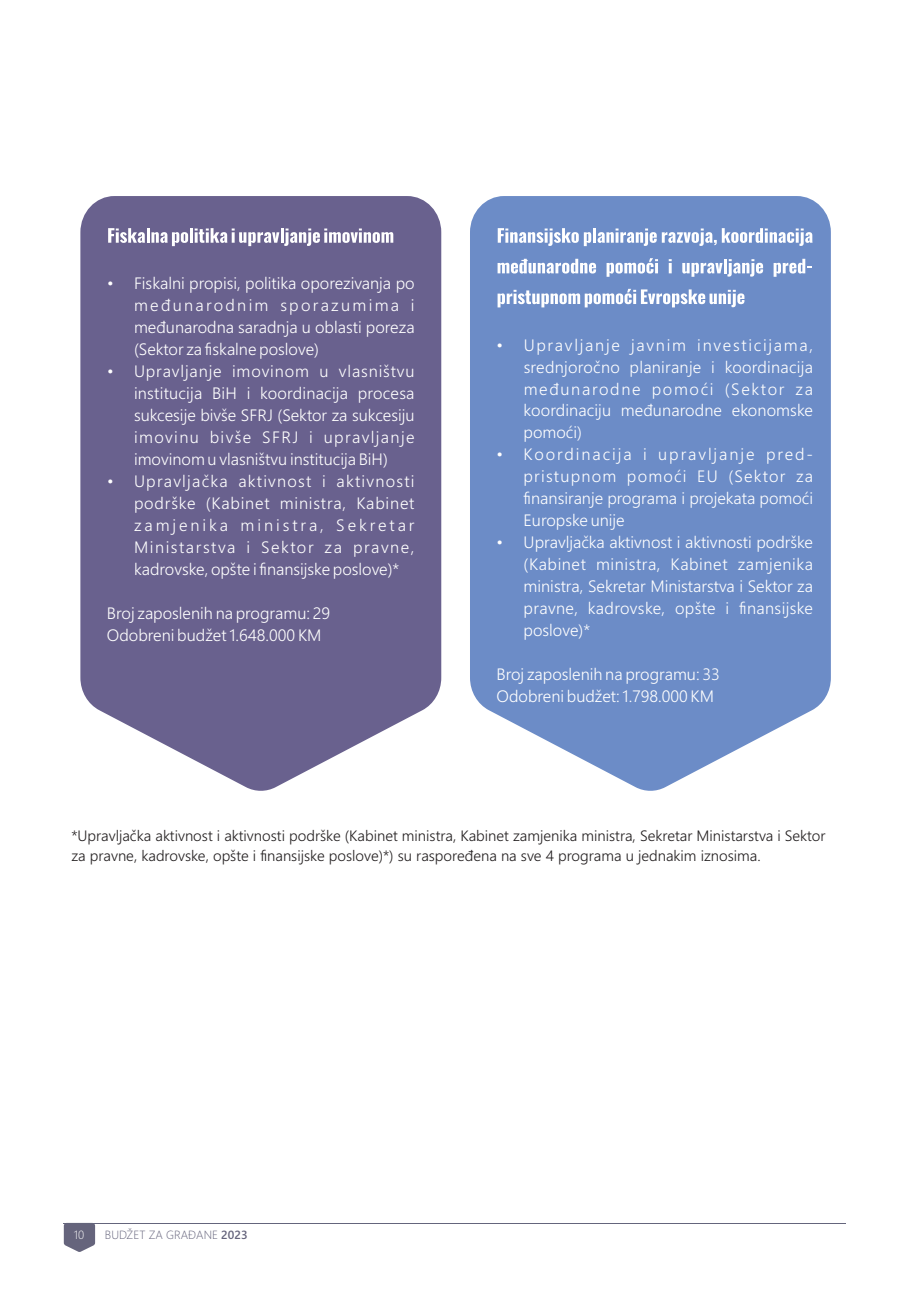
<style>
.page{position:relative;width:915px;height:1306px;background:#fff}
.page>*{position:absolute;margin:0;border:0;box-sizing:border-box;transform-origin:0 0}
.t1{font:300 16.5px/21.9px "Segoe UI";color:#fff;text-align:justify}
.t2{font:300 15px/20px "Segoe UI";color:#231f20}
.t3{font:300 11.85px "Segoe UI";color:#65647c}
.t4{font:300 11.85px "Segoe UI";color:#fff}
.s1{font-weight:600}
</style>
<div class="page">
<svg style="left:80px;top:196px;width:361px;height:595px;background:#746d97"></svg>
<svg style="left:108px;top:228px;width:80px;height:18px"></svg>
<hr style="left:190px;top:228px;width:3px;height:15px;background:#fff">
<svg style="left:195px;top:228px;width:198px;height:18px"></svg>
<svg style="left:470px;top:196px;width:360px;height:595px;background:#7895cb"></svg>
<svg style="left:497px;top:228px;width:315px;height:18px"></svg>
<svg style="left:497px;top:259px;width:99px;height:14px"></svg>
<svg style="left:606px;top:258px;width:51px;height:19px"></svg>
<svg style="left:668px;top:259px;width:3px;height:14px"></svg>
<svg style="left:682px;top:259px;width:80px;height:18px"></svg>
<svg style="left:773px;top:259px;width:38px;height:18px"></svg>
<svg style="left:497px;top:289px;width:247px;height:18px"></svg>
<svg style="left:64px;top:1223px;width:31px;height:28px"></svg>
<hr style="left:63px;top:1222px;width:782px;height:1px;background:#64657c">
<p class="t1" style="left:134px;top:274px;width:282px;text-indent:-27px">• Fiskalni propisi, politika oporezivanja po međunarodnim sporazumima i međunarodna saradnja u oblasti poreza (Sektor za fiskalne poslove)</p>
<p class="t1" style="left:134px;top:362px;width:282px;text-indent:-27px">• Upravljanje imovinom u vlasništvu institucija BiH i koordinacija procesa sukcesije bivše SFRJ (Sektor za sukcesiju imovinu bivše SFRJ i upravljanje imovinom u vlasništvu institucija BiH)</p>
<p class="t1" style="left:134px;top:471px;width:282px;text-indent:-27px">• Upravljačka aktivnost i aktivnosti podrške (Kabinet ministra, Kabinet zamjenika ministra, Sekretar Ministarstva i Sektor za pravne, kadrovske, opšte i finansijske poslove)*</p>
<p class="t1" style="left:107px;top:603px;width:225px">Broj zaposlenih na programu: 29<br>Odobreni budžet 1.648.000 KM</p>
<p class="t1" style="left:523px;top:335px;width:291px;text-indent:-27px">• Upravljanje javnim investicijama, srednjoročno planiranje i koordinacija međunarodne pomoći (Sektor za koordinaciju međunarodne ekonomske pomoći)</p>
<p class="t1" style="left:523px;top:445px;width:291px;text-indent:-27px">• Koordinacija i upravljanje pred&shy;pristupnom pomoći EU (Sektor za finansiranje programa i projekata pomoći Europske unije</p>
<p class="t1" style="left:523px;top:533px;width:291px;text-indent:-27px">• Upravljačka aktivnost i aktivnosti podrške (Kabinet ministra, Kabinet zamjenika ministra, Sekretar Ministarstva i Sektor za pravne, kadrovske, opšte i finansijske poslove)*</p>
<p class="t1" style="left:496px;top:664px;width:225px">Broj zaposlenih na programu: 33<br>Odobreni budžet: 1.798.000 KM</p>
<p class="t2" style="left:71px;top:827px;width:755px">*Upravljačka aktivnost i aktivnosti podrške (Kabinet ministra, Kabinet zamjenika ministra, Sekretar Ministarstva i Sektor za pravne, kadrovske, opšte i finansijske poslove)*) su raspoređena na sve 4 programa u jednakim iznosima.</p>
<p class="t4" style="left:74px;top:1230px;width:12px">10</p>
<p class="t3" style="left:105px;top:1230px;width:144px">BUDŽET ZA GRAĐANE <span class="s1">2023</span></p>
</div>
